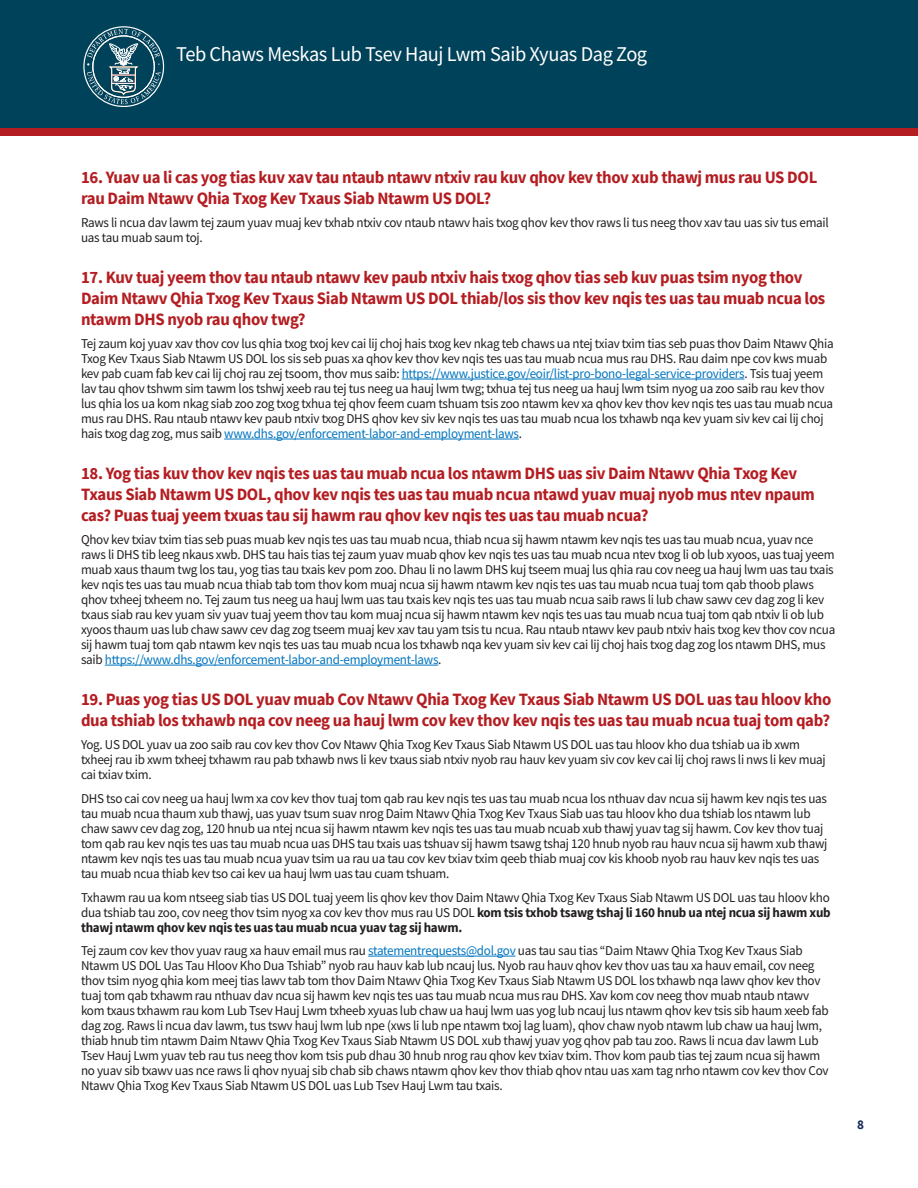
<style>
.page{position:relative;width:918px;height:1188px;background:#fff}
.page>*{position:absolute;margin:0;border:0;box-sizing:border-box;transform-origin:0 0}
.t1{font:21px "Source Sans Pro";letter-spacing:-.02em;color:#fff}
.t2{font:700 17.25px/21px "Source Sans Pro";letter-spacing:-.02em;color:#b41d21}
.t3{font:13.5px/15px "Source Sans Pro";letter-spacing:-.02em;color:#231f20}
.t4{font:700 13.5px "Source Sans Pro";color:#192e5d}
.s1{color:#0075bf}
.s2{font-weight:700}
</style>
<div class="page">
<div style="left:0;top:0;width:918px;height:128px;background:#004259"></div>
<div style="left:0;top:128px;width:918px;height:8px;background:#b41d21"></div>
<hr style="left:402px;top:379px;width:342px;height:1px;background:#0075bf">
<hr style="left:224px;top:439px;width:295px;height:1px;background:#0075bf">
<hr style="left:105px;top:665px;width:333px;height:1px;background:#0075bf">
<hr style="left:368px;top:956px;width:148px;height:1px;background:#0075bf">
<div style="left:83px;top:26px;width:81px;height:81px;border:1px solid #fff;border-radius:50%"></div>
<svg style="left:87px;top:29px;width:74px;height:75px"></svg>
<h1 class="t1" style="left:176px;top:40px;width:473px">Teb Chaws Meskas Lub Tsev Hauj Lwm Saib Xyuas Dag Zog</h1>
<h3 class="t2" style="left:81px;top:166px;width:738px">16. Yuav ua li cas yog tias kuv xav tau ntaub ntawv ntxiv rau kuv qhov kev thov xub thawj mus rau US DOL rau Daim Ntawv Qhia Txog Kev Txaus Siab Ntawm US DOL?</h3>
<p class="t3" style="left:81px;top:215px;width:749px">Raws li ncua dav lawm tej zaum yuav muaj kev txhab ntxiv cov ntaub ntawv hais txog qhov kev thov raws li tus neeg thov xav tau uas siv tus email uas tau muab saum toj.</p>
<p class="t2" style="left:81px;top:266px;width:746px">17. Kuv tuaj yeem thov tau ntaub ntawv kev paub ntxiv hais txog qhov tias seb kuv puas tsim nyog thov<br>Daim Ntawv Qhia Txog Kev Txaus Siab Ntawm US DOL thiab/los sis thov kev nqis tes uas tau muab ncua los ntawm DHS nyob rau qhov twg?</p>
<p class="t3" style="left:81px;top:336px;width:754px">Tej zaum koj yuav xav thov cov lus qhia txog txoj kev cai lij choj hais txog kev nkag teb chaws ua ntej txiav txim tias seb puas thov Daim Ntawv Qhia Txog Kev Txaus Siab Ntawm US DOL los sis seb puas xa qhov kev thov kev nqis tes uas tau muab ncua mus rau DHS. Rau daim npe cov kws muab kev pab cuam fab kev cai lij choj rau zej tsoom, thov mus saib: <span class="s1">https://www.justice.gov/eoir/list-pro-bono-legal-service-providers</span>. Tsis tuaj yeem lav tau qhov tshwm sim tawm los tshwj xeeb rau tej tus neeg ua hauj lwm twg; txhua tej tus neeg ua hauj lwm tsim nyog ua zoo saib rau kev thov lus qhia los ua kom nkag siab zoo zog txog txhua tej qhov feem cuam tshuam tsis zoo ntawm kev xa qhov kev thov kev nqis tes uas tau muab ncua mus rau DHS. Rau ntaub ntawv kev paub ntxiv txog DHS qhov kev siv kev nqis tes uas tau muab ncua los txhawb nqa kev yuam siv kev cai lij choj hais txog dag zog, mus saib <span class="s1">www.dhs.gov/enforcement-labor-and-employment-laws</span>.</p>
<h3 class="t2" style="left:81px;top:462px;width:735px">18. Yog tias kuv thov kev nqis tes uas tau muab ncua los ntawm DHS uas siv Daim Ntawv Qhia Txog Kev<br>Txaus Siab Ntawm US DOL, qhov kev nqis tes uas tau muab ncua ntawd yuav muaj nyob mus ntev npaum cas? Puas tuaj yeem txuas tau sij hawm rau qhov kev nqis tes uas tau muab ncua?</h3>
<p class="t3" style="left:81px;top:532px;width:756px">Qhov kev txiav txim tias seb puas muab kev nqis tes uas tau muab ncua, thiab ncua sij hawm ntawm kev nqis tes uas tau muab ncua, yuav nce raws li DHS tib leeg nkaus xwb. DHS tau hais tias tej zaum yuav muab qhov kev nqis tes uas tau muab ncua ntev txog li ob lub xyoos, uas tuaj yeem muab xaus thaum twg los tau, yog tias tau txais kev pom zoo. Dhau li no lawm DHS kuj tseem muaj lus qhia rau cov neeg ua hauj lwm uas tau txais kev nqis tes uas tau muab ncua thiab tab tom thov kom muaj ncua sij hawm ntawm kev nqis tes uas tau muab ncua tuaj tom qab thoob plaws qhov txheej txheem no. Tej zaum tus neeg ua hauj lwm uas tau txais kev nqis tes uas tau muab ncua saib raws li lub chaw sawv cev dag zog li kev txaus siab rau kev yuam siv yuav tuaj yeem thov tau kom muaj ncua sij hawm ntawm kev nqis tes uas tau muab ncua tuaj tom qab ntxiv li ob lub xyoos thaum uas lub chaw sawv cev dag zog tseem muaj kev xav tau yam tsis tu ncua. Rau ntaub ntawv kev paub ntxiv hais txog kev thov cov ncua sij hawm tuaj tom qab ntawm kev nqis tes uas tau muab ncua los txhawb nqa kev yuam siv kev cai lij choj hais txog dag zog los ntawm DHS, mus saib <span class="s1">https://www.dhs.gov/enforcement-labor-and-employment-laws</span>.</p>
<h3 class="t2" style="left:81px;top:688px;width:752px">19. Puas yog tias US DOL yuav muab Cov Ntawv Qhia Txog Kev Txaus Siab Ntawm US DOL uas tau hloov kho dua tshiab los txhawb nqa cov neeg ua hauj lwm cov kev thov kev nqis tes uas tau muab ncua tuaj tom qab?</h3>
<p class="t3" style="left:81px;top:737px;width:746px">Yog. US DOL yuav ua zoo saib rau cov kev thov Cov Ntawv Qhia Txog Kev Txaus Siab Ntawm US DOL uas tau hloov kho dua tshiab ua ib xwm txheej rau ib xwm txheej txhawm rau pab txhawb nws li kev txaus siab ntxiv nyob rau hauv kev yuam siv cov kev cai lij choj raws li nws li kev muaj cai txiav txim.</p>
<p class="t3" style="left:81px;top:791px;width:748px">DHS tso cai cov neeg ua hauj lwm xa cov kev thov tuaj tom qab rau kev nqis tes uas tau muab ncua los nthuav dav ncua sij hawm kev nqis tes uas tau muab ncua thaum xub thawj, uas yuav tsum suav nrog Daim Ntawv Qhia Txog Kev Txaus Siab uas tau hloov kho dua tshiab los ntawm lub chaw sawv cev dag zog, 120 hnub ua ntej ncua sij hawm ntawm kev nqis tes uas tau muab ncuab xub thawj yuav tag sij hawm. Cov kev thov tuaj tom qab rau kev nqis tes uas tau muab ncua uas DHS tau txais uas tshuav sij hawm tsawg tshaj 120 hnub nyob rau hauv ncua sij hawm xub thawj ntawm kev nqis tes uas tau muab ncua yuav tsim ua rau ua tau cov kev txiav txim qeeb thiab muaj cov kis khoob nyob rau hauv kev nqis tes uas tau muab ncua thiab kev tso cai kev ua hauj lwm uas tau cuam tshuam.</p>
<p class="t3" style="left:81px;top:890px;width:751px;text-align:justify">Txhawm rau ua kom ntseeg siab tias US DOL tuaj yeem lis qhov kev thov Daim Ntawv Qhia Txog Kev Txaus Siab Ntawm US DOL uas tau hloov kho dua tshiab tau zoo, cov neeg thov tsim nyog xa cov kev thov mus rau US DOL <span class="s2">kom tsis txhob tsawg tshaj li 160 hnub ua ntej ncua sij hawm xub thawj ntawm qhov kev nqis tes uas tau muab ncua yuav tag sij hawm.</span></p>
<p class="t3" style="left:81px;top:943px;width:749px">Tej zaum cov kev thov yuav raug xa hauv email mus rau <span class="s1">statementrequests@dol.gov</span> uas tau sau tias “Daim Ntawv Qhia Txog Kev Txaus Siab Ntawm US DOL Uas Tau Hloov Kho Dua Tshiab” nyob rau hauv kab lub ncauj lus. Nyob rau hauv qhov kev thov uas tau xa hauv email, cov neeg thov tsim nyog qhia kom meej tias lawv tab tom thov Daim Ntawv Qhia Txog Kev Txaus Siab Ntawm US DOL los txhawb nqa lawv qhov kev thov tuaj tom qab txhawm rau nthuav dav ncua sij hawm kev nqis tes uas tau muab ncua mus rau DHS. Xav kom cov neeg thov muab ntaub ntawv kom txaus txhawm rau kom Lub Tsev Hauj Lwm txheeb xyuas lub chaw ua hauj lwm uas yog lub ncauj lus ntawm qhov kev tsis sib haum xeeb fab dag zog. Raws li ncua dav lawm, tus tswv hauj lwm lub npe (xws li lub npe ntawm txoj lag luam), qhov chaw nyob ntawm lub chaw ua hauj lwm, thiab hnub tim ntawm Daim Ntawv Qhia Txog Kev Txaus Siab Ntawm US DOL xub thawj yuav yog qhov pab tau zoo. Raws li ncua dav lawm Lub Tsev Hauj Lwm yuav teb rau tus neeg thov kom tsis pub dhau 30 hnub nrog rau qhov kev txiav txim. Thov kom paub tias tej zaum ncua sij hawm no yuav sib txawv uas nce raws li qhov nyuaj sib chab sib chaws ntawm qhov kev thov thiab qhov ntau uas xam tag nrho ntawm cov kev thov Cov Ntawv Qhia Txog Kev Txaus Siab Ntawm US DOL uas Lub Tsev Hauj Lwm tau txais.</p>
<p class="t4" style="left:857px;top:1115px;width:8px">8</p>
</div>
